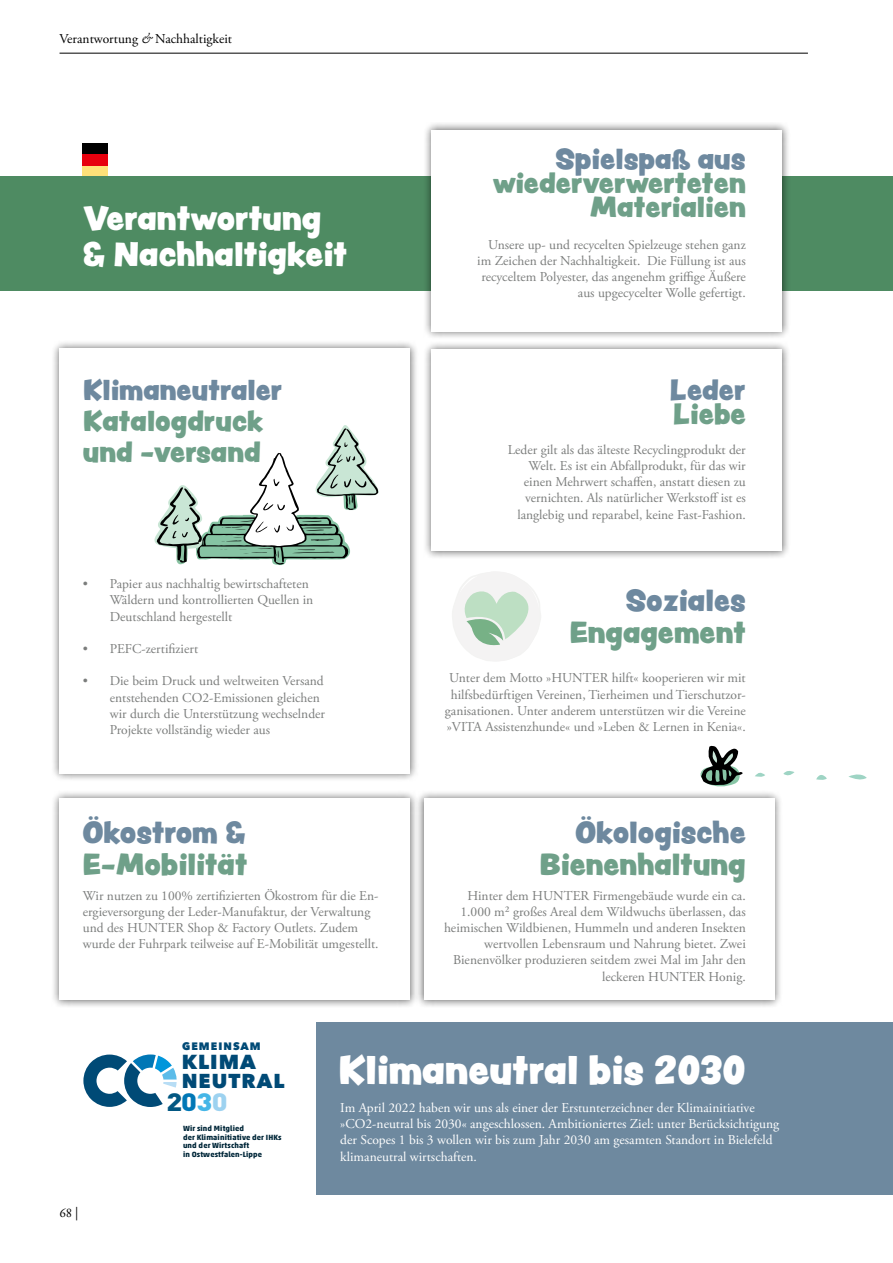
<style>
.page{position:relative;width:893px;height:1263px;background:#fff}
.page>*{position:absolute;margin:0;border:0;box-sizing:border-box;transform-origin:0 0}
.t1{font:35.4px "Peachy Keen JF";color:#fff}
.t2{font:30px/36px "Peachy Keen JF";color:#fff}
.t3{font:27px "Peachy Keen JF";color:#6fa089}
.t4{font:27px "Peachy Keen JF";color:#6e899f}
.t5{font:25.65px/24px "Peachy Keen JF";color:#6fa089;text-align:right}
.t6{font:25.65px "Peachy Keen JF";color:#6e899f}
.t7{font:25.5px/30.6px "Peachy Keen JF";color:#6fa089}
.t8{font:25.5px "Peachy Keen JF";color:#6e899f}
.t9{font:900 24.9px "DIN";color:#025782;scale:1.15 1}
.t10{font:800 20.25px "Avenir Next";letter-spacing:.05em;color:#004a76}
.t11{font:800 20.1px "Avenir Next";letter-spacing:.05em;color:#004a76}
.t12{font:13.5px/16.2px "Adobe Garamond Pro";color:#7b7d7c;text-align:right}
.t13{font:13.5px/16.2px "Adobe Garamond Pro";color:#fff}
.t14{font:13.5px "Adobe Garamond Pro";color:#000}
.t15{font:800 10.8px "Avenir Next";letter-spacing:.1em;color:#004a76}
.t16{font:700 7.65px/8.7px "Akko Pro";letter-spacing:.015em;color:#002739}
.s1{font-style:italic}
.s2{color:#0077b6}
.s3{color:#45b6e7}
.s4{color:#9dd2f0}
</style>
<div class="page">
<div style="left:317px;top:1022px;width:576px;height:172px;background:#6e899f"></div>
<div style="left:83px;top:143px;width:25px;height:11px;background:#000"></div>
<div style="left:83px;top:154px;width:25px;height:12px;background:#e7000e"></div>
<div style="left:83px;top:166px;width:25px;height:12px;background:#ffe179"></div>
<div style="left:0;top:176px;width:893px;height:115px;background:#4e8b62"></div>
<div style="left:423px;top:341px;width:368px;height:218px;background:#000;opacity:.6"></div>
<div style="left:431px;top:349px;width:351px;height:202px;background:#fff"></div>
<div style="left:416px;top:790px;width:367px;height:218px;background:#000;opacity:.6"></div>
<div style="left:424px;top:798px;width:351px;height:202px;background:#fff"></div>
<div style="left:52px;top:340px;width:367px;height:441px;background:#000;opacity:.6"></div>
<div style="left:60px;top:348px;width:350px;height:425px;background:#fff"></div>
<div style="left:52px;top:790px;width:367px;height:218px;background:#000;opacity:.6"></div>
<div style="left:60px;top:798px;width:350px;height:202px;background:#fff"></div>
<svg style="left:83px;top:1054px;width:94px;height:53px"></svg>
<div style="left:423px;top:122px;width:368px;height:217px;background:#000;opacity:.6"></div>
<div style="left:431px;top:130px;width:351px;height:202px;background:#fff"></div>
<svg style="left:452px;top:572px;width:89px;height:89px"></svg>
<svg style="left:848px;top:774px;width:19px;height:6px"></svg>
<svg style="left:816px;top:775px;width:11px;height:5px"></svg>
<svg style="left:755px;top:772px;width:10px;height:5px"></svg>
<svg style="left:783px;top:771px;width:11px;height:5px"></svg>
<svg style="left:700px;top:745px;width:43px;height:42px"></svg>
<svg style="left:154px;top:425px;width:225px;height:141px"></svg>
<hr style="left:60px;top:53px;width:748px;height:1px;background:#000">
<p class="t14" style="left:60px;top:31px;width:174px">Verantwortung <span class="s1">&amp;</span> Nachhaltigkeit</p>
<h2 class="t2" style="left:83px;top:200px;width:266px">Verantwortung &amp; Nachhaltigkeit</h2>
<h3 class="t8" style="left:83px;top:371px;width:201px">Klimaneutraler</h3>
<h3 class="t7" style="left:83px;top:405px;width:183px">Katalogdruck und -versand</h3>
<p class="t12" style="left:110px;top:576px;width:205px;text-align:left;text-indent:-27px">• Papier aus nachhaltig bewirtschafteten<br>Wäldern und kontrollierten Quellen in<br>Deutschland hergestellt</p>
<p class="t12" style="left:83px;top:641px;width:117px">• PEFC-zertifiziert</p>
<p class="t12" style="left:110px;top:673px;width:217px;text-align:left;text-indent:-27px">• Die beim Druck und weltweiten Versand entstehenden CO2-Emissionen gleichen wir durch die Unterstützung wechselnder Projekte vollständig wieder aus</p>
<h3 class="t4" style="left:83px;top:812px;width:164px">Ökostrom &amp;</h3>
<h3 class="t3" style="left:83px;top:844px;width:166px">E-Mobilität</h3>
<p class="t12" style="left:83px;top:888px;width:297px;text-align:left">Wir nutzen zu 100% zertifizierten Ökostrom für die En&shy;ergieversorgung der Leder-Manufaktur, der Verwaltung und des HUNTER Shop &amp; Factory Outlets. Zudem wurde der Fuhrpark teilweise auf E-Mobilität umgestellt.</p>
<h3 class="t6" style="left:555px;top:140px;width:192px">Spielspaß aus</h3>
<h3 class="t5" style="left:493px;top:171px;width:255px">wiederverwerteten<br>Materialien</h3>
<p class="t12" style="left:477px;top:237px;width:270px">Unsere up- und recycelten Spielzeuge stehen ganz im Zeichen der Nachhaltigkeit. Die Füllung ist aus recyceltem Polyester, das angenehm griffige Äußere aus upgecycelter Wolle gefertigt.</p>
<h3 class="t6" style="left:670px;top:371px;width:77px">Leder</h3>
<h3 class="t5" style="left:673px;top:402px;width:74px">Liebe</h3>
<p class="t12" style="left:508px;top:442px;width:239px">Leder gilt als das älteste Recyclingprodukt der Welt. Es ist ein Abfallprodukt, für das wir einen Mehrwert schaffen, anstatt diesen zu vernichten. Als natürlicher Werkstoff ist es langlebig und reparabel, keine Fast-Fashion.</p>
<h3 class="t4" style="left:626px;top:579px;width:122px">Soziales</h3>
<h3 class="t3" style="left:570px;top:612px;width:178px">Engagement</h3>
<p class="t12" style="left:445px;top:670px;width:302px;text-align:center">Unter dem Motto »HUNTER hilft« kooperieren wir mit hilfsbedürftigen Vereinen, Tierheimen und Tierschutzor&shy;ganisationen. Unter anderem unterstützen wir die Vereine »VITA Assistenzhunde« und »Leben &amp; Lernen in Kenia«.</p>
<h3 class="t4" style="left:576px;top:812px;width:172px">Ökologische</h3>
<h3 class="t3" style="left:539px;top:844px;width:208px">Bienenhaltung</h3>
<p class="t12" style="left:444px;top:888px;width:303px">Hinter dem HUNTER Firmengebäude wurde ein ca.<br>1.000 m² großes Areal dem Wildwuchs überlassen, das heimischen Wildbienen, Hummeln und anderen Insekten wertvollen Lebensraum und Nahrung bietet. Zwei Bienenvölker produzieren seitdem zwei Mal im Jahr den leckeren HUNTER Honig.</p>
<p class="t14" style="left:60px;top:1204px;width:21px">68 |</p>
<p class="t15" style="left:182px;top:1039px;width:80px">GEMEINSAM</p>
<h3 class="t10" style="left:182px;top:1049px;width:76px">KLIMA</h3>
<h3 class="t11" style="left:182px;top:1069px;width:104px">NEUTRAL</h3>
<h3 class="t9" style="left:166px;top:1085px;width:55px">2<span class="s2">0</span><span class="s3">3</span><span class="s4">0</span></h3>
<p class="t16" style="left:183px;top:1124px;width:100px">Wir sind Mitglied<br>der Klimainitiative der IHKs und der Wirtschaft<br>in Ostwestfalen-Lippe</p>
<h1 class="t1" style="left:338px;top:1043px;width:409px">Klimaneutral bis 2030</h1>
<p class="t13" style="left:340px;top:1100px;width:440px">Im April 2022 haben wir uns als einer der Erstunterzeichner der Klimainitiative »CO2-neutral bis 2030« angeschlossen. Ambitioniertes Ziel: unter Berücksichtigung der Scopes 1 bis 3 wollen wir bis zum Jahr 2030 am gesamten Standort in Bielefeld klimaneutral wirtschaften.</p>
</div>
